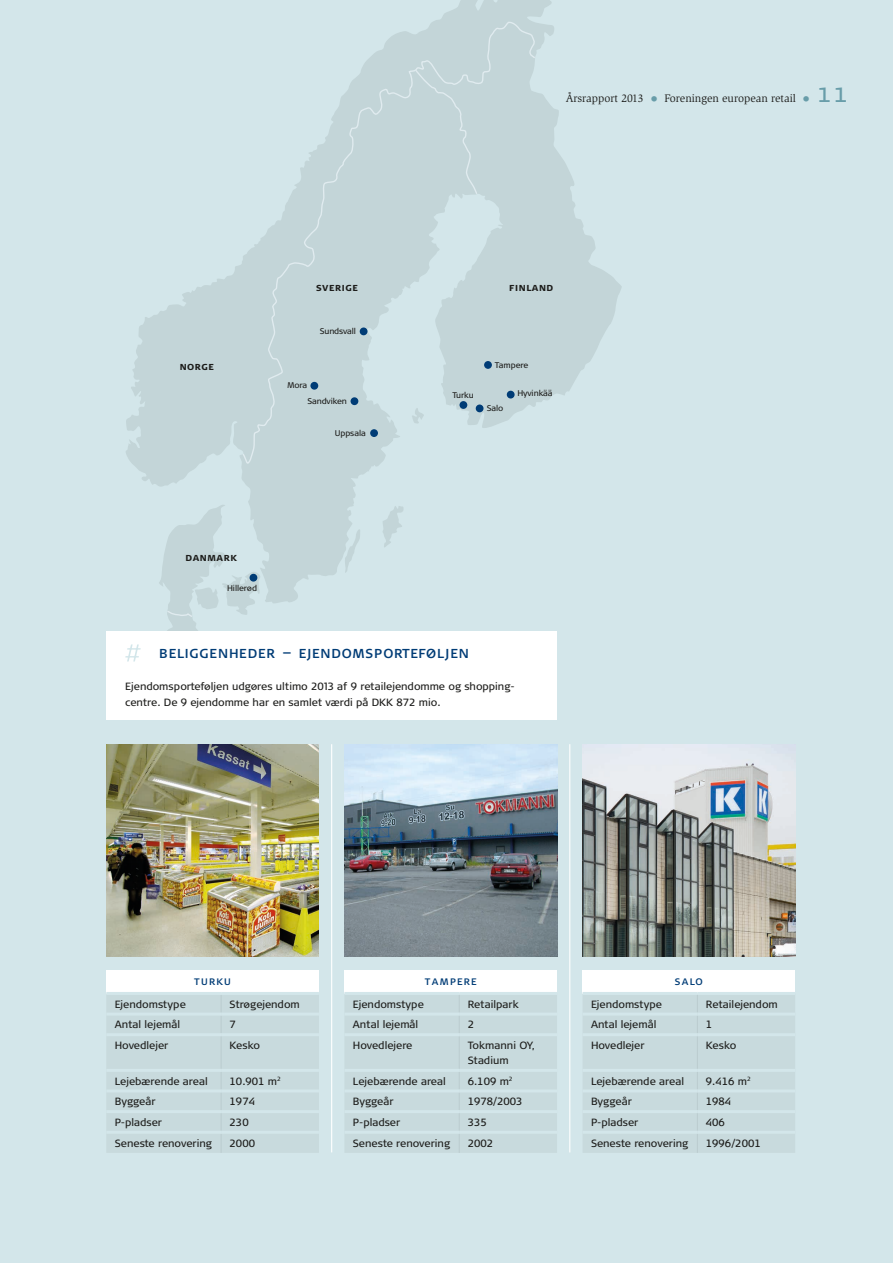
<style>
.page{position:relative;width:893px;height:1263px;background:#d3e6ea}
.page>*{position:absolute;margin:0;border:0;box-sizing:border-box;transform-origin:0 0}
.t1{font:16.5px "Signa OT";letter-spacing:.05em;color:#003c76}
.t2{font:12px "Signa OT";letter-spacing:.1em;color:#003c76}
.t3{font:11.25px "Slimbach Std";color:#1d1d1b}
.t4{font:700 10.95px "Signa OT";letter-spacing:.05em;color:#1d1d1b}
.t5{font:10.5px/15px "Signa OT";color:#1d1d1b}
.t6{font:8.25px "Signa OT";letter-spacing:-.01em;color:#1d1d1b}
.s1{font-weight:900;font-size:15px;color:#689da9}
.s2{font-family:"Signa OT";font-weight:300;font-size:27px;color:#689da9}
</style>
<div class="page">
<img style="left:344px;top:744px;width:213px;height:213px">
<div style="left:344px;top:969px;width:213px;height:24px;background:#fff"></div>
<div style="left:345px;top:995px;width:212px;height:158px;background:#c8dadd"></div>
<hr style="left:344px;top:1012px;width:115px;height:3px;background:#d3e6ea">
<hr style="left:459px;top:1012px;width:98px;height:3px;background:#d3e6ea">
<hr style="left:344px;top:1033px;width:115px;height:3px;background:#d3e6ea">
<hr style="left:459px;top:1033px;width:98px;height:3px;background:#d3e6ea">
<hr style="left:344px;top:1069px;width:115px;height:3px;background:#d3e6ea">
<hr style="left:459px;top:1069px;width:98px;height:3px;background:#d3e6ea">
<hr style="left:344px;top:1089px;width:115px;height:3px;background:#d3e6ea">
<hr style="left:459px;top:1089px;width:98px;height:3px;background:#d3e6ea">
<hr style="left:344px;top:1110px;width:115px;height:3px;background:#d3e6ea">
<hr style="left:459px;top:1110px;width:98px;height:3px;background:#d3e6ea">
<hr style="left:344px;top:1131px;width:115px;height:3px;background:#d3e6ea">
<hr style="left:459px;top:1131px;width:98px;height:3px;background:#d3e6ea">
<hr style="left:344px;top:992px;width:115px;height:3px;background:#d3e6ea">
<hr style="left:459px;top:992px;width:98px;height:3px;background:#d3e6ea">
<svg style="left:126px;top:0;width:496px;height:603px"></svg>
<svg style="left:344px;top:529px;width:17px;height:45px"></svg>
<svg style="left:382px;top:505px;width:22px;height:45px"></svg>
<svg style="left:242px;top:21px;width:294px;height:444px"></svg>
<div style="left:414px;top:69px;width:64px;height:126px;background:#c3d5d8"></div>
<svg style="left:158px;top:504px;width:105px;height:128px"></svg>
<div style="left:370px;top:429px;width:8px;height:8px;background:#003c76;border-radius:50%"></div>
<div style="left:484px;top:361px;width:8px;height:8px;background:#003c76;border-radius:50%"></div>
<div style="left:360px;top:327px;width:7px;height:8px;background:#003c76;border-radius:50%"></div>
<div style="left:310px;top:382px;width:8px;height:8px;background:#003c76;border-radius:50%"></div>
<div style="left:459px;top:401px;width:8px;height:8px;background:#003c76;border-radius:50%"></div>
<div style="left:507px;top:391px;width:8px;height:7px;background:#003c76;border-radius:50%"></div>
<div style="left:476px;top:404px;width:7px;height:8px;background:#003c76;border-radius:50%"></div>
<div style="left:250px;top:574px;width:7px;height:8px;background:#003c76;border-radius:50%"></div>
<div style="left:351px;top:397px;width:7px;height:8px;background:#003c76;border-radius:50%"></div>
<div style="left:106px;top:632px;width:450px;height:88px;background:#fff"></div>
<img style="left:583px;top:744px;width:212px;height:213px">
<img style="left:106px;top:744px;width:213px;height:213px">
<div style="left:106px;top:969px;width:213px;height:24px;background:#fff"></div>
<div style="left:107px;top:995px;width:212px;height:158px;background:#c8dadd"></div>
<hr style="left:106px;top:1012px;width:115px;height:3px;background:#d3e6ea">
<hr style="left:221px;top:1012px;width:98px;height:3px;background:#d3e6ea">
<hr style="left:106px;top:1033px;width:115px;height:3px;background:#d3e6ea">
<hr style="left:221px;top:1033px;width:98px;height:3px;background:#d3e6ea">
<hr style="left:106px;top:1069px;width:115px;height:3px;background:#d3e6ea">
<hr style="left:221px;top:1069px;width:98px;height:3px;background:#d3e6ea">
<hr style="left:106px;top:1089px;width:115px;height:3px;background:#d3e6ea">
<hr style="left:221px;top:1089px;width:98px;height:3px;background:#d3e6ea">
<hr style="left:106px;top:1110px;width:115px;height:3px;background:#d3e6ea">
<hr style="left:221px;top:1110px;width:98px;height:3px;background:#d3e6ea">
<hr style="left:106px;top:1131px;width:115px;height:3px;background:#d3e6ea">
<hr style="left:221px;top:1131px;width:98px;height:3px;background:#d3e6ea">
<hr style="left:106px;top:992px;width:115px;height:3px;background:#d3e6ea">
<hr style="left:221px;top:992px;width:98px;height:3px;background:#d3e6ea">
<div style="left:583px;top:969px;width:212px;height:24px;background:#fff"></div>
<div style="left:583px;top:995px;width:212px;height:158px;background:#c8dadd"></div>
<hr style="left:583px;top:1012px;width:114px;height:3px;background:#d3e6ea">
<hr style="left:697px;top:1012px;width:98px;height:3px;background:#d3e6ea">
<hr style="left:583px;top:1033px;width:114px;height:3px;background:#d3e6ea">
<hr style="left:697px;top:1033px;width:98px;height:3px;background:#d3e6ea">
<hr style="left:583px;top:1069px;width:114px;height:3px;background:#d3e6ea">
<hr style="left:697px;top:1069px;width:98px;height:3px;background:#d3e6ea">
<hr style="left:583px;top:1089px;width:114px;height:3px;background:#d3e6ea">
<hr style="left:697px;top:1089px;width:98px;height:3px;background:#d3e6ea">
<hr style="left:583px;top:1110px;width:114px;height:3px;background:#d3e6ea">
<hr style="left:697px;top:1110px;width:98px;height:3px;background:#d3e6ea">
<hr style="left:583px;top:1131px;width:114px;height:3px;background:#d3e6ea">
<hr style="left:697px;top:1131px;width:98px;height:3px;background:#d3e6ea">
<hr style="left:583px;top:992px;width:114px;height:3px;background:#d3e6ea">
<hr style="left:697px;top:992px;width:98px;height:3px;background:#d3e6ea">
<svg style="left:125px;top:644px;width:16px;height:17px"></svg>
<hr style="left:331px;top:744px;width:1px;height:408px;background:#fff">
<hr style="left:569px;top:744px;width:1px;height:408px;background:#fff">
<p class="t3" style="left:566px;top:92px;width:285px">Årsrapport 2013 <span class="s1">•</span> Foreningen european retail <span class="s1">•</span> <span class="s2">11</span></p>
<p class="t4" style="left:316px;top:280px;width:43px">sverige</p>
<p class="t4" style="left:509px;top:280px;width:46px">finland</p>
<p class="t4" style="left:180px;top:360px;width:36px">norge</p>
<p class="t6" style="left:320px;top:326px;width:38px">Sundsvall</p>
<p class="t6" style="left:287px;top:380px;width:21px">Mora</p>
<p class="t6" style="left:308px;top:396px;width:41px">Sandviken</p>
<p class="t6" style="left:335px;top:428px;width:32px">Uppsala</p>
<p class="t4" style="left:186px;top:550px;width:53px">danmark</p>
<p class="t6" style="left:227px;top:583px;width:31px">Hillerød</p>
<p class="t6" style="left:495px;top:360px;width:35px">Tampere</p>
<p class="t6" style="left:452px;top:391px;width:23px">Turku</p>
<p class="t6" style="left:517px;top:389px;width:37px">Hyvinkää</p>
<p class="t6" style="left:487px;top:403px;width:18px">Salo</p>
<h1 class="t1" style="left:142px;top:643px;width:329px">Beliggenheder – ejendomsporteføljen</h1>
<p class="t5" style="left:125px;top:678px;width:389px;line-height:16.5px">Ejendomsporteføljen udgøres ultimo 2013 af 9 retailejendomme og shopping&shy;centre. De 9 ejendomme har en samlet værdi på DKK 872 mio.</p>
<p class="t2" style="left:194px;top:974px;width:38px">Turku</p>
<p class="t5" style="left:115px;top:996px;width:73px">Ejendomstype</p>
<p class="t5" style="left:230px;top:996px;width:72px">Strøgejendom</p>
<p class="t5" style="left:115px;top:1017px;width:67px">Antal lejemål</p>
<p class="t5" style="left:230px;top:1017px;width:8px">7</p>
<p class="t5" style="left:115px;top:1038px;width:55px">Hovedlejer</p>
<p class="t5" style="left:230px;top:1038px;width:32px">Kesko</p>
<p class="t5" style="left:115px;top:1073px;width:94px">Lejebærende areal</p>
<p class="t5" style="left:230px;top:1073px;width:53px">10.901 m<sup>2</sup></p>
<p class="t5" style="left:115px;top:1094px;width:42px">Byggeår</p>
<p class="t5" style="left:230px;top:1094px;width:27px">1974</p>
<p class="t5" style="left:115px;top:1115px;width:49px">P-pladser</p>
<p class="t5" style="left:230px;top:1115px;width:21px">230</p>
<p class="t5" style="left:115px;top:1135px;width:99px">Seneste renovering</p>
<p class="t5" style="left:230px;top:1135px;width:27px">2000</p>
<p class="t2" style="left:425px;top:974px;width:53px">Tampere</p>
<p class="t5" style="left:353px;top:996px;width:73px">Ejendomstype</p>
<p class="t5" style="left:468px;top:996px;width:52px">Retailpark</p>
<p class="t5" style="left:353px;top:1017px;width:67px">Antal lejemål</p>
<p class="t5" style="left:468px;top:1017px;width:8px">2</p>
<p class="t5" style="left:353px;top:1038px;width:61px">Hovedlejere</p>
<p class="t5" style="left:468px;top:1038px;width:69px">Tokmanni OY,<br>Stadium</p>
<p class="t5" style="left:353px;top:1073px;width:94px">Lejebærende areal</p>
<p class="t5" style="left:468px;top:1073px;width:46px">6.109 m<sup>2</sup></p>
<p class="t5" style="left:353px;top:1094px;width:42px">Byggeår</p>
<p class="t5" style="left:468px;top:1094px;width:56px">1978/2003</p>
<p class="t5" style="left:353px;top:1115px;width:49px">P-pladser</p>
<p class="t5" style="left:468px;top:1115px;width:21px">335</p>
<p class="t5" style="left:353px;top:1135px;width:99px">Seneste renovering</p>
<p class="t5" style="left:468px;top:1135px;width:27px">2002</p>
<p class="t2" style="left:675px;top:974px;width:29px">Salo</p>
<p class="t5" style="left:591px;top:996px;width:73px">Ejendomstype</p>
<p class="t5" style="left:706px;top:996px;width:73px">Retailejendom</p>
<p class="t5" style="left:591px;top:1017px;width:67px">Antal lejemål</p>
<p class="t5" style="left:706px;top:1017px;width:8px">1</p>
<p class="t5" style="left:591px;top:1038px;width:55px">Hovedlejer</p>
<p class="t5" style="left:706px;top:1038px;width:32px">Kesko</p>
<p class="t5" style="left:591px;top:1073px;width:94px">Lejebærende areal</p>
<p class="t5" style="left:706px;top:1073px;width:46px">9.416 m<sup>2</sup></p>
<p class="t5" style="left:591px;top:1094px;width:42px">Byggeår</p>
<p class="t5" style="left:706px;top:1094px;width:27px">1984</p>
<p class="t5" style="left:591px;top:1115px;width:49px">P-pladser</p>
<p class="t5" style="left:706px;top:1115px;width:21px">406</p>
<p class="t5" style="left:591px;top:1135px;width:99px">Seneste renovering</p>
<p class="t5" style="left:706px;top:1135px;width:56px">1996/2001</p>
</div>
